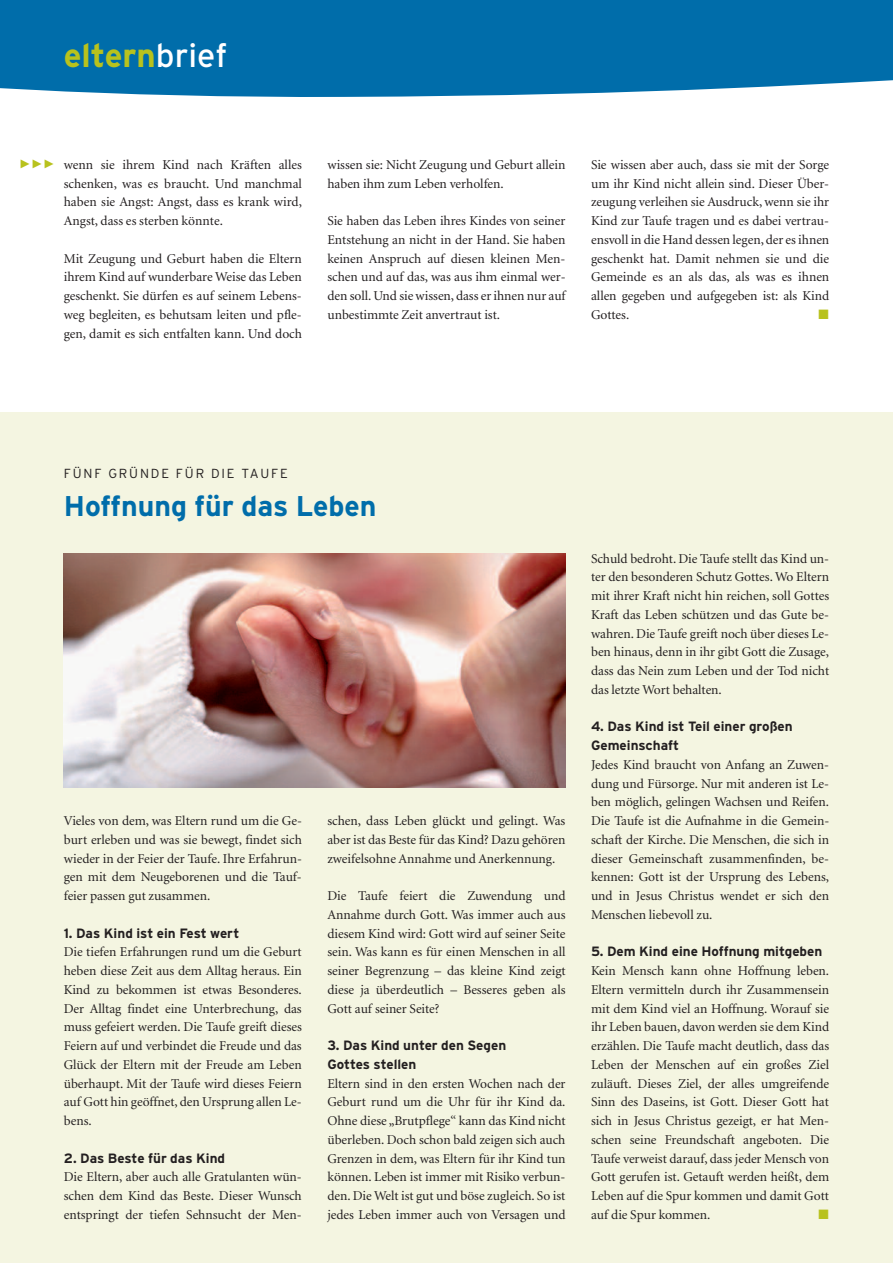
<style>
.page{position:relative;width:893px;height:1263px;background:#fff}
.page>*{position:absolute;margin:0;border:0;box-sizing:border-box;transform-origin:0 0}
.t1{font:700 33px "Interstate";color:#b8c21d}
.t2{font:700 28.5px "Interstate";color:#006daa}
.t3{font:18px "FF Dingbats Arrows One";color:#b8c21d}
.t4{font:13.5px/18.8px "Minion";letter-spacing:-.005em;color:#231f20;text-align:justify}
.t5{font:700 13.5px/18.8px "Interstate";color:#231f20}
.t6{font:13.5px "Zapf Dingbats ITC";color:#b8c21d}
.t7{font:300 13.2px "Interstate";letter-spacing:.14em;color:#231f20}
.s1{font-weight:400;color:#fff}
</style>
<div class="page">
<div style="left:0;top:412px;width:893px;height:851px;background:#f4f5e1"></div>
<div style="left:0;top:0;width:893px;height:97px;background:#006daa"></div>
<img style="left:64px;top:553px;width:502px;height:235px">
<h1 class="t1" style="left:64px;top:36px;width:165px">eltern<span class="s1">brief</span></h1>
<h3 class="t3" style="left:19px;top:154px;width:38px">✓✓✓</h3>
<p class="t4" style="left:64px;top:156px;width:240px">wenn sie ihrem Kind nach Kräften alles schenken, was es braucht. Und manchmal haben sie Angst: Angst, dass es krank wird, Angst, dass es sterben könnte.</p>
<p class="t4" style="left:64px;top:250px;width:240px">Mit Zeugung und Geburt haben die Eltern ihrem Kind auf wunderbare Weise das Leben geschenkt. Sie dürfen es auf seinem Lebens&shy;weg begleiten, es behutsam leiten und pfle&shy;gen, damit es sich entfalten kann. Und doch</p>
<p class="t4" style="left:327px;top:156px;width:240px">wissen sie: Nicht Zeugung und Geburt allein haben ihm zum Leben verholfen.</p>
<p class="t4" style="left:327px;top:212px;width:240px">Sie haben das Leben ihres Kindes von seiner Entstehung an nicht in der Hand. Sie haben keinen Anspruch auf diesen kleinen Men&shy;schen und auf das, was aus ihm einmal wer&shy;den soll. Und sie wissen, dass er ihnen nur auf unbestimmte Zeit anvertraut ist.</p>
<p class="t4" style="left:591px;top:156px;width:240px">Sie wissen aber auch, dass sie mit der Sorge um ihr Kind nicht allein sind. Dieser Über&shy;zeugung verleihen sie Ausdruck, wenn sie ihr Kind zur Taufe tragen und es dabei vertrau&shy;ensvoll in die Hand dessen legen, der es ihnen geschenkt hat. Damit nehmen sie und die Gemeinde es an als das, als was es ihnen allen gegeben und aufgegeben ist: als Kind Gottes.</p>
<p class="t6" style="left:818px;top:306px;width:12px">■</p>
<p class="t7" style="left:64px;top:466px;width:226px">FÜNF GRÜNDE FÜR DIE TAUFE</p>
<h2 class="t2" style="left:64px;top:489px;width:314px">Hoffnung für das Leben</h2>
<p class="t4" style="left:64px;top:812px;width:240px">Vieles von dem, was Eltern rund um die Ge&shy;burt erleben und was sie bewegt, findet sich wieder in der Feier der Taufe. Ihre Erfahrun&shy;gen mit dem Neugeborenen und die Tauf&shy;feier passen gut zusammen.</p>
<p class="t5" style="left:64px;top:923px;width:177px">1. Das Kind ist ein Fest wert</p>
<p class="t4" style="left:64px;top:944px;width:240px">Die tiefen Erfahrungen rund um die Geburt heben diese Zeit aus dem Alltag heraus. Ein Kind zu bekommen ist etwas Besonderes.<br>Der Alltag findet eine Unterbrechung, das muss gefeiert werden. Die Taufe greift dieses Feiern auf und verbindet die Freude und das Glück der Eltern mit der Freude am Leben überhaupt. Mit der Taufe wird dieses Feiern auf Gott hin geöffnet, den Ursprung allen Le&shy;bens.</p>
<p class="t5" style="left:64px;top:1148px;width:163px">2. Das Beste für das Kind</p>
<p class="t4" style="left:64px;top:1169px;width:240px">Die Eltern, aber auch alle Gratulanten wün&shy;schen dem Kind das Beste. Dieser Wunsch entspringt der tiefen Sehnsucht der Men-</p>
<p class="t4" style="left:327px;top:812px;width:240px">schen, dass Leben glückt und gelingt. Was aber ist das Beste für das Kind? Dazu gehören zweifelsohne Annahme und Anerkennung.</p>
<p class="t4" style="left:327px;top:887px;width:240px">Die Taufe feiert die Zuwendung und Annahme durch Gott. Was immer auch aus diesem Kind wird: Gott wird auf seiner Seite sein. Was kann es für einen Menschen in all seiner Begrenzung – das kleine Kind zeigt diese ja überdeutlich – Besseres geben als Gott auf seiner Seite?</p>
<p class="t5" style="left:327px;top:1036px;width:180px">3. Das Kind unter den Segen<br>Gottes stellen</p>
<p class="t4" style="left:327px;top:1075px;width:240px">Eltern sind in den ersten Wochen nach der Geburt rund um die Uhr für ihr Kind da.<br>Ohne diese „Brutpflege“ kann das Kind nicht überleben. Doch schon bald zeigen sich auch Grenzen in dem, was Eltern für ihr Kind tun können. Leben ist immer mit Risiko verbun&shy;den. Die Welt ist gut und böse zugleich. So ist jedes Leben immer auch von Versagen und</p>
<p class="t4" style="left:591px;top:550px;width:240px">Schuld bedroht. Die Taufe stellt das Kind un&shy;ter den besonderen Schutz Gottes. Wo Eltern mit ihrer Kraft nicht hin reichen, soll Gottes Kraft das Leben schützen und das Gute be&shy;wahren. Die Taufe greift noch über dieses Le&shy;ben hinaus, denn in ihr gibt Gott die Zusage, dass das Nein zum Leben und der Tod nicht das letzte Wort behalten.</p>
<p class="t5" style="left:591px;top:717px;width:203px">4. Das Kind ist Teil einer großen<br>Gemeinschaft</p>
<p class="t4" style="left:591px;top:756px;width:240px">Jedes Kind braucht von Anfang an Zuwen&shy;dung und Fürsorge. Nur mit anderen ist Le&shy;ben möglich, gelingen Wachsen und Reifen.<br>Die Taufe ist die Aufnahme in die Gemein&shy;schaft der Kirche. Die Menschen, die sich in dieser Gemeinschaft zusammenfinden, be&shy;kennen: Gott ist der Ursprung des Lebens, und in Jesus Christus wendet er sich den Menschen liebevoll zu.</p>
<p class="t5" style="left:591px;top:942px;width:233px">5. Dem Kind eine Hoffnung mitgeben</p>
<p class="t4" style="left:591px;top:962px;width:240px">Kein Mensch kann ohne Hoffnung leben.<br>Eltern vermitteln durch ihr Zusammensein mit dem Kind viel an Hoffnung. Worauf sie ihr Leben bauen, davon werden sie dem Kind erzählen. Die Taufe macht deutlich, dass das Leben der Menschen auf ein großes Ziel zuläuft. Dieses Ziel, der alles umgreifende Sinn des Daseins, ist Gott. Dieser Gott hat sich in Jesus Christus gezeigt, er hat Men&shy;schen seine Freundschaft angeboten. Die Taufe verweist darauf, dass jeder Mensch von Gott gerufen ist. Getauft werden heißt, dem Leben auf die Spur kommen und damit Gott auf die Spur kommen.</p>
<p class="t6" style="left:818px;top:1206px;width:12px">■</p>
</div>
